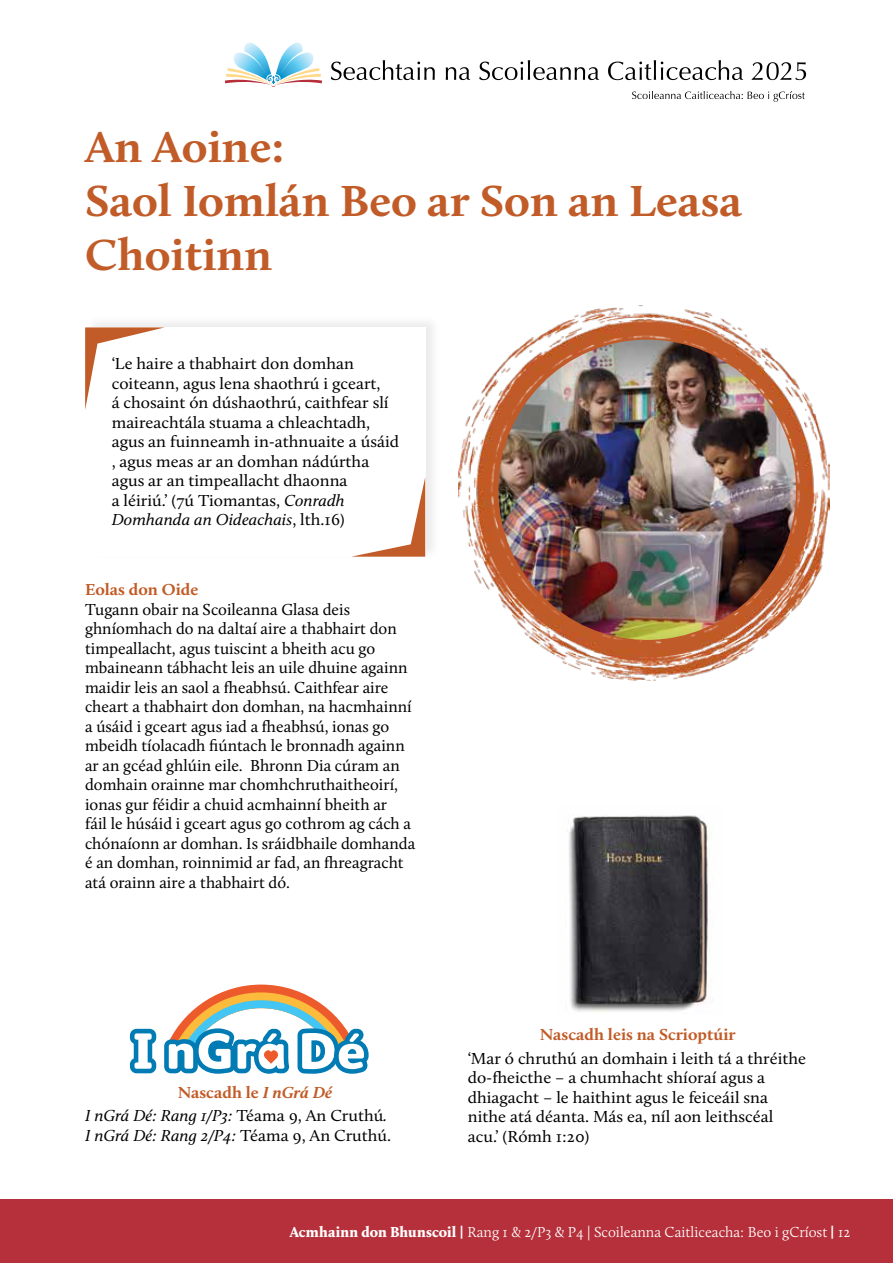
<style>
.page{position:relative;width:893px;height:1263px;background:#fff}
.page>*{position:absolute;margin:0;border:0;box-sizing:border-box;transform-origin:0 0}
.t1{font:700 45px/54px "Calluna";color:#c15b27;scale:1.05 1}
.t2{font:16.5px/19.5px "Calluna";color:#000}
.t3{font:16.5px/19.5px "Calluna";color:#000;scale:1.05 1}
.t4{font:italic 16.5px/23.7px "Calluna";color:#000;scale:1.05 1}
.t5{font:700 16.5px "Calluna";color:#c15b27;scale:1.05 1}
.t6{font:300 15px "Calluna";color:#fff}
.s1{font-style:italic}
.s2{font-weight:700;font-style:normal;color:#c15b27}
.s3{font-weight:700;color:#c15b27}
.s4{font-style:normal}
.s5{font-weight:900}
.s6{font-family:"Karmina";font-weight:700}
</style>
<div class="page">
<div style="left:0;top:1199px;width:893px;height:64px;background:#b6303b"></div>
<svg style="left:225px;top:43px;width:97px;height:44px"></svg>
<svg style="left:632px;top:91px;width:173px;height:11px"></svg>
<svg style="left:331px;top:60px;width:104px;height:20px"></svg>
<svg style="left:446px;top:67px;width:24px;height:13px"></svg>
<svg style="left:479px;top:60px;width:120px;height:20px"></svg>
<svg style="left:608px;top:60px;width:135px;height:20px"></svg>
<svg style="left:751px;top:62px;width:55px;height:18px"></svg>
<img style="left:459px;top:305px;width:371px;height:376px">
<img style="left:498px;top:340px;width:298px;height:300px">
<div style="left:84px;top:315px;width:356px;height:246px;background:#f9f9f9"></div>
<div style="left:85px;top:327px;width:340px;height:230px;background:#fff"></div>
<svg style="left:85px;top:327px;width:80px;height:83px"></svg>
<svg style="left:351px;top:478px;width:74px;height:79px"></svg>
<img style="left:568px;top:815px;width:143px;height:197px">
<svg style="left:130px;top:1029px;width:26px;height:44px"></svg>
<svg style="left:164px;top:984px;width:205px;height:90px"></svg>
<h1 class="t1" style="left:85px;top:119px;width:627px">An Aoine:<br>Saol Iomlán Beo ar Son an Leasa<br>Choitinn</h1>
<p class="t3" style="left:112px;top:354px;width:275px">‘Le haire a thabhairt don domhan coiteann, agus lena shaothrú i gceart,<br>á chosaint ón dúshaothrú, caithfear slí maireachtála stuama a chleachtadh, agus an fuinneamh in-athnuaite a úsáid , agus meas ar an domhan nádúrtha agus ar an timpeallacht dhaonna<br>a léiriú.’ (7ú Tiomantas, <span class="s1">Conradh Domhanda an Oideachais</span>, lth.16)</p>
<p class="t5" style="left:85px;top:579px;width:110px">Eolas don Oide</p>
<p class="t2" style="left:85px;top:599px;width:332px">Tugann obair na Scoileanna Glasa deis ghníomhach do na daltaí aire a thabhairt don timpeallacht, agus tuiscint a bheith acu go mbaineann tábhacht leis an uile dhuine againn maidir leis an saol a fheabhsú. Caithfear aire cheart a thabhairt don domhan, na hacmhainní a úsáid i gceart agus iad a fheabhsú, ionas go mbeidh tíolacadh fiúntach le bronnadh againn ar an gcéad ghlúin eile. Bhronn Dia cúram an domhain orainne mar chomhchruthaitheoirí, ionas gur féidir a chuid acmhainní bheith ar<br>fáil le húsáid i gceart agus go cothrom ag cách a chónaíonn ar domhan. Is sráidbhaile domhanda é an domhan, roinnimid ar fad, an fhreagracht atá orainn aire a thabhairt dó.</p>
<p class="t4" style="left:85px;top:1080px;width:289px;text-indent:93px"><span class="s2">Nascadh le</span> <span class="s3">I nGrá Dé<br></span>I nGrá Dé: Rang 1/P3: <span class="s4">Téama 9, An Cruthú</span>.</p>
<p class="t4" style="left:85px;top:1123px;width:293px">I nGrá Dé: Rang 2/P4: <span class="s4">Téama 9, An Cruthú.</span></p>
<p class="t5" style="left:540px;top:1024px;width:188px">Nascadh leis na Scrioptúir</p>
<p class="t3" style="left:468px;top:1048px;width:324px">‘Mar ó chruthú an domhain i leith tá a thréithe do-fheicthe – a chumhacht shíoraí agus a dhiagacht – le haithint agus le feiceáil sna nithe atá déanta. Más ea, níl aon leithscéal acu.’ (Rómh 1:20)</p>
<p class="t6" style="left:290px;top:1223px;width:562px"><span class="s5">Acmhainn don Bhunscoil</span> <span class="s6">|</span> Rang 1 &amp; 2/P3 &amp; P4 | Scoileanna Caitliceacha: Beo i gCríost <span class="s6">|</span> 12</p>
</div>
